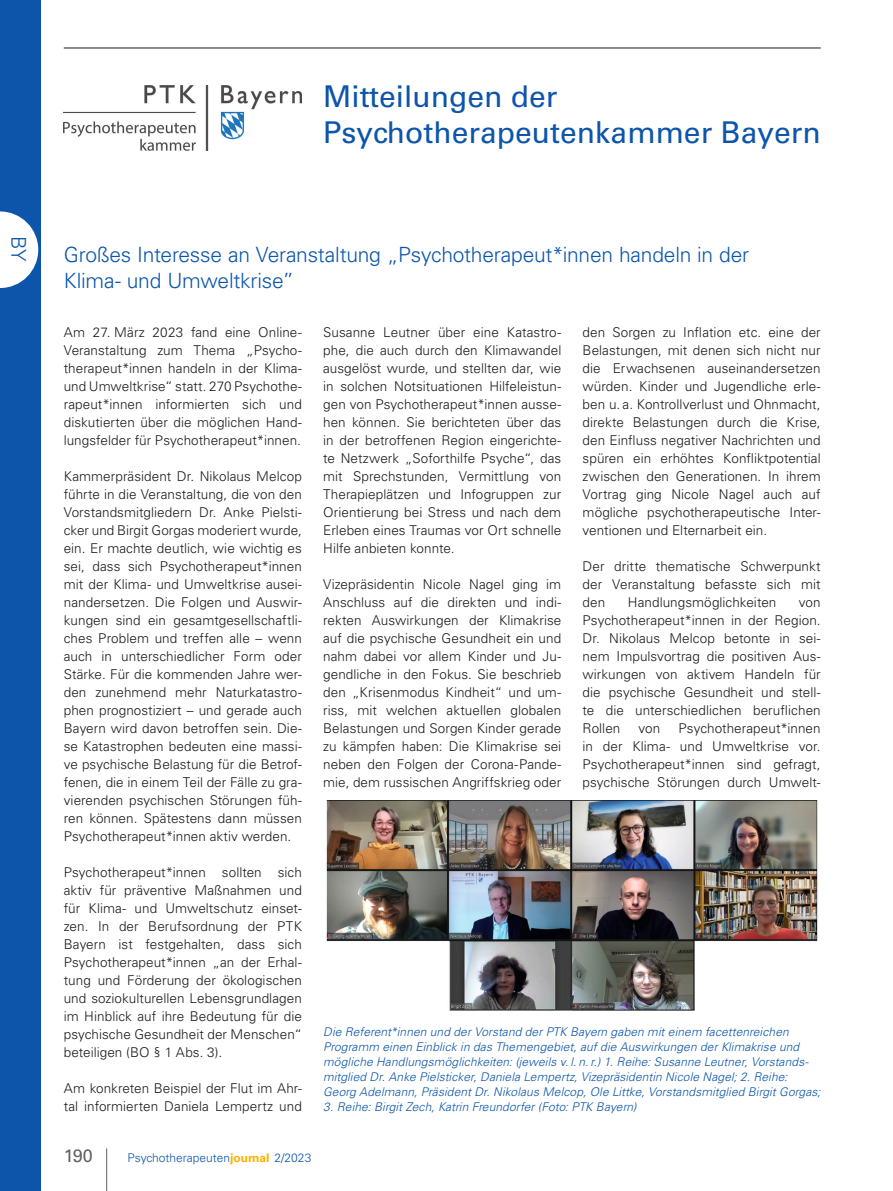
<style>
.page{position:relative;width:893px;height:1191px;background:#fff}
.page>*{position:absolute;margin:0;border:0;box-sizing:border-box;transform-origin:0 0}
.t1{font:30px/36px "Univers LT Std";color:#0c55ab}
.t2{font:300 21px/25.5px "Univers LT Std";letter-spacing:-.01em;color:#0c55ab}
.t3{font:300 20.25px "Univers LT Std";color:#0c55ab}
.t4{font:18px "Univers LT Std";color:#626161}
.t5{font:300 13.5px/18px "Univers LT Std";letter-spacing:.005em;color:#1f1c19;text-align:justify}
.t6{font:italic 300 12px/15px "Univers LT Std";letter-spacing:.01em;color:#0c55ab}
.t7{font:300 12px "Univers LT Std";color:#0c55ab}
.s1{font-weight:700;color:#fdb200}
</style>
<div class="page">
<img style="left:64px;top:85px;width:238px;height:66px">
<img style="left:326px;top:800px;width:492px;height:211px">
<hr style="left:64px;top:48px;width:757px;height:1px;background:#1f1c19">
<hr style="left:106px;top:1148px;width:1px;height:43px;background:#626161">
<div style="left:0;top:0;width:40px;height:1191px;background:#0c55ab"></div>
<svg style="left:0;top:211px;width:38px;height:77px"></svg>
<h3 class="t3" style="left:31px;top:236px;width:27px;rotate:90deg">BY</h3>
<h1 class="t1" style="left:323px;top:78px;width:499px">Mitteilungen der<br>Psychotherapeutenkammer Bayern</h1>
<h2 class="t2" style="left:64px;top:242px;width:687px">Großes Interesse an Veranstaltung „Psychotherapeut*innen handeln in der<br>Klima- und Umweltkrise”</h2>
<p class="t5" style="left:64px;top:323px;width:240px">Am 27. März 2023 fand eine Online-Veranstaltung zum Thema „Psycho&shy;therapeut*innen handeln in der Klima&shy;und Umweltkrise“ statt. 270 Psychothe&shy;rapeut*innen informierten sich und diskutierten über die möglichen Hand&shy;lungsfelder für Psychotherapeut*innen.</p>
<p class="t5" style="left:64px;top:467px;width:240px">Kammerpräsident Dr. Nikolaus Melcop führte in die Veranstaltung, die von den Vorstandsmitgliedern Dr. Anke Pielsti&shy;cker und Birgit Gorgas moderiert wurde, ein. Er machte deutlich, wie wichtig es sei, dass sich Psychotherapeut*innen mit der Klima- und Umweltkrise ausei&shy;nandersetzen. Die Folgen und Auswir&shy;kungen sind ein gesamtgesellschaftli&shy;ches Problem und treffen alle – wenn auch in unterschiedlicher Form oder Stärke. Für die kommenden Jahre wer&shy;den zunehmend mehr Naturkatastro&shy;phen prognostiziert – und gerade auch Bayern wird davon betroffen sein. Die&shy;se Katastrophen bedeuten eine massi&shy;ve psychische Belastung für die Betrof&shy;fenen, die in einem Teil der Fälle zu gra&shy;vierenden psychischen Störungen füh&shy;ren können. Spätestens dann müssen Psychotherapeut*innen aktiv werden.</p>
<p class="t5" style="left:64px;top:863px;width:240px">Psychotherapeut*innen sollten sich aktiv für präventive Maßnahmen und für Klima- und Umweltschutz einset&shy;zen. In der Berufsordnung der PTK Bayern ist festgehalten, dass sich Psychotherapeut*innen „an der Erhal&shy;tung und Förderung der ökologischen und soziokulturellen Lebensgrundlagen im Hinblick auf ihre Bedeutung für die psychische Gesundheit der Menschen“ beteiligen (BO § 1 Abs. 3).</p>
<p class="t5" style="left:64px;top:1079px;width:240px">Am konkreten Beispiel der Flut im Ahr&shy;tal informierten Daniela Lempertz und</p>
<p class="t5" style="left:583px;top:323px;width:240px">den Sorgen zu Inflation etc. eine der Belastungen, mit denen sich nicht nur die Erwachsenen auseinandersetzen würden. Kinder und Jugendliche erle&shy;ben u. a. Kontrollverlust und Ohnmacht, direkte Belastungen durch die Krise, den Einfluss negativer Nachrichten und spüren ein erhöhtes Konfliktpotential zwischen den Generationen. In ihrem Vortrag ging Nicole Nagel auch auf mögliche psychotherapeutische Inter&shy;ventionen und Elternarbeit ein.</p>
<p class="t5" style="left:583px;top:557px;width:240px">Der dritte thematische Schwerpunkt der Veranstaltung befasste sich mit den</p>
<p class="t5" style="left:323px;top:323px;width:240px">Susanne Leutner über eine Katastro&shy;phe, die auch durch den Klimawandel ausgelöst wurde, und stellten dar, wie in solchen Notsituationen Hilfeleistun&shy;gen von Psychotherapeut*innen ausse&shy;hen können. Sie berichteten über das in der betroffenen Region eingerichte&shy;te Netzwerk „Soforthilfe Psyche“, das mit Sprechstunden, Vermittlung von Therapieplätzen und Infogruppen zur Orientierung bei Stress und nach dem Erleben eines Traumas vor Ort schnelle Hilfe anbieten konnte.</p>
<p class="t5" style="left:323px;top:575px;width:240px">Vizepräsidentin Nicole Nagel ging im Anschluss auf die direkten und indi&shy;rekten Auswirkungen der Klimakrise auf die psychische Gesundheit ein und nahm dabei vor allem Kinder und Ju&shy;gendliche in den Fokus. Sie beschrieb den „Krisenmodus Kindheit“ und um&shy;riss, mit welchen aktuellen globalen Belastungen und Sorgen Kinder gerade zu kämpfen haben: Die Klimakrise sei neben den Folgen der Corona-Pande&shy;mie, dem russischen Angriffskrieg oder</p>
<p class="t5" style="left:628px;top:593px;width:150px">Handlungsmöglichkeiten</p>
<p class="t5" style="left:583px;top:593px;width:240px;text-indent:216px">von Psychotherapeut*innen in der Region.<br>Dr. Nikolaus Melcop betonte in sei&shy;nem Impulsvortrag die positiven Aus&shy;wirkungen von aktivem Handeln für die psychische Gesundheit und stell&shy;te die unterschiedlichen beruflichen Rollen</p>
<p class="t5" style="left:583px;top:719px;width:240px;text-indent:96px">Psychotherapeut*innen in der Klima- und Umweltkrise vor.<br>Psychotherapeut*innen sind gefragt, psychische Störungen durch Umwelt-</p>
<p class="t5" style="left:639px;top:719px;width:23px">von</p>
<p class="t6" style="left:323px;top:1024px;width:499px">Die Referent*innen und der Vorstand der PTK Bayern gaben mit einem facettenreichen Programm einen Einblick in das Themengebiet, auf die Auswirkungen der Klimakrise und mögliche Handlungsmöglichkeiten: (jeweils v. l. n. r.) 1. Reihe: Susanne Leutner, Vorstands&shy;mitglied Dr. Anke Pielsticker, Daniela Lempertz, Vizepräsidentin Nicole Nagel; 2. Reihe:<br>Georg Adelmann, Präsident Dr. Nikolaus Melcop, Ole Littke, Vorstandsmitglied Birgit Gorgas;</p>
<p class="t6" style="left:323px;top:1099px;width:315px">3. Reihe: Birgit Zech, Katrin Freundorfer (Foto: PTK Bayern)</p>
<h3 class="t4" style="left:64px;top:1144px;width:30px">190</h3>
<p class="t7" style="left:128px;top:1150px;width:185px">Psychotherapeuten<span class="s1">journal</span> 2/2023</p>
</div>
